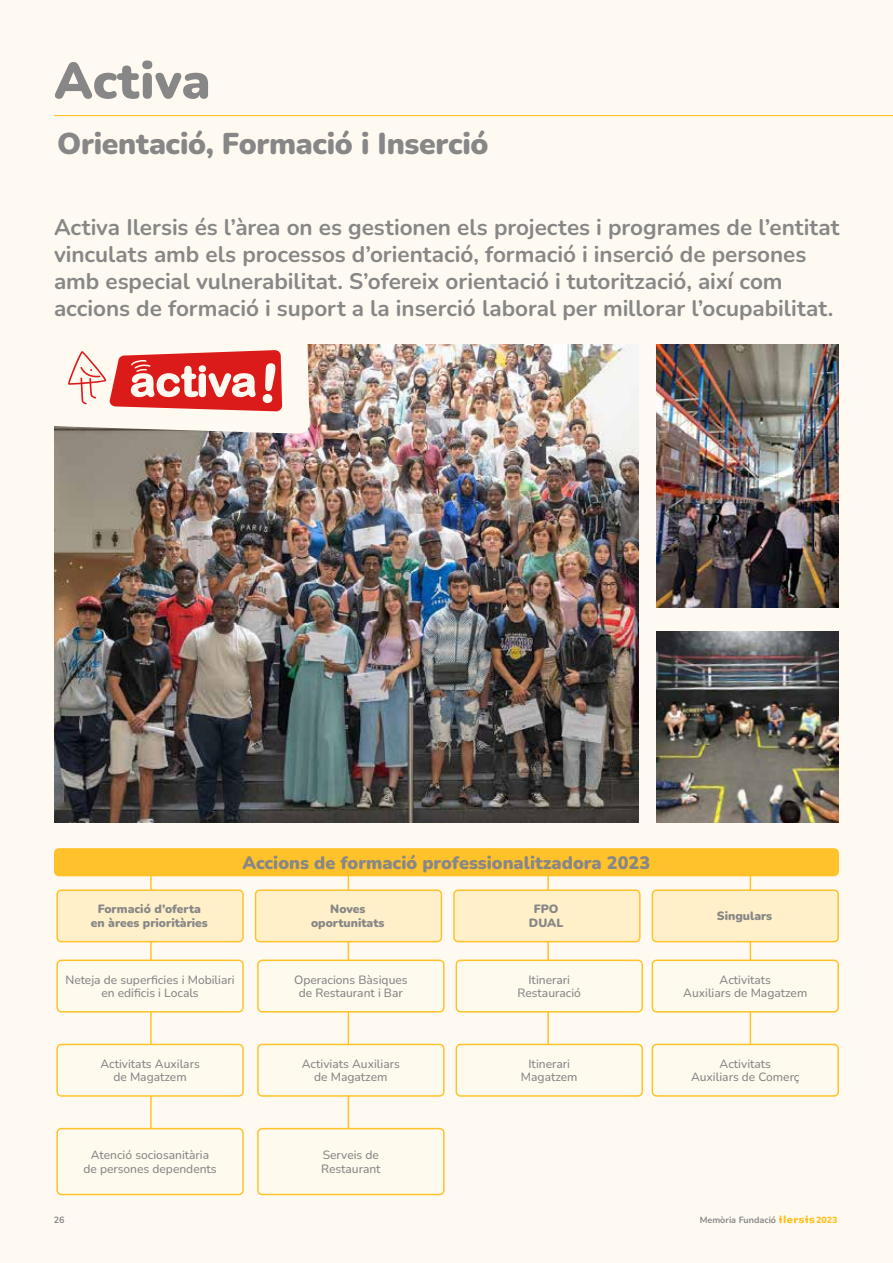
<style>
.page{position:relative;width:893px;height:1263px;background:#fffaf1}
.page>*{position:absolute;margin:0;border:0;box-sizing:border-box;transform-origin:0 0}
.t1{font:900 51px "Nunito";color:#878787}
.t2{font:900 30px "Nunito";letter-spacing:-.01em;color:#878787}
.t3{font:700 22.5px/27px "Nunito";color:#878787}
.t4{font:900 18px "Nunito";color:#878787}
.t5{font:500 12px/13.5px "Nunito";color:#878787;text-align:center}
.t6{font:900 12px/13.5px "Nunito";color:#878787;text-align:center}
.t7{font:700 9px "Nunito";color:#878787}
.t8{font:900 9px "Nunito";color:#ffc22b}
</style>
<div class="page">
<svg style="left:779px;top:1215px;width:35px;height:8px"></svg>
<hr style="left:150px;top:875px;width:2px;height:289px;background:#ffc22b">
<hr style="left:348px;top:875px;width:1px;height:289px;background:#ffc22b">
<hr style="left:547px;top:875px;width:2px;height:206px;background:#ffc22b">
<hr style="left:750px;top:875px;width:1px;height:206px;background:#ffc22b">
<hr style="left:54px;top:115px;width:839px;height:1px;background:#ffc22b">
<div style="left:55px;top:849px;width:783px;height:26px;background:#ffc22b;border-radius:4px"></div>
<div style="left:54px;top:848px;width:785px;height:28px;border:2px solid #ffc22b;border-radius:4px"></div>
<div style="left:57px;top:890px;width:186px;height:52px;background:#fff0ca;border-radius:4px"></div>
<div style="left:56px;top:889px;width:188px;height:53px;border:2px solid #ffc22b;border-radius:4px"></div>
<div style="left:57px;top:960px;width:186px;height:52px;background:#fffaee;border-radius:4px"></div>
<div style="left:56px;top:959px;width:188px;height:53px;border:2px solid #ffc22b;border-radius:4px"></div>
<div style="left:258px;top:960px;width:186px;height:52px;background:#fffaee;border-radius:4px"></div>
<div style="left:257px;top:959px;width:188px;height:53px;border:2px solid #ffc22b;border-radius:4px"></div>
<div style="left:456px;top:960px;width:186px;height:52px;background:#fffaee;border-radius:4px"></div>
<div style="left:456px;top:959px;width:187px;height:53px;border:2px solid #ffc22b;border-radius:4px"></div>
<div style="left:652px;top:960px;width:186px;height:52px;background:#fffaee;border-radius:4px"></div>
<div style="left:652px;top:959px;width:187px;height:53px;border:2px solid #ffc22b;border-radius:4px"></div>
<div style="left:57px;top:1044px;width:186px;height:52px;background:#fffaee;border-radius:4px"></div>
<div style="left:56px;top:1044px;width:188px;height:53px;border:2px solid #ffc22b;border-radius:4px"></div>
<div style="left:258px;top:1044px;width:186px;height:52px;background:#fffaee;border-radius:4px"></div>
<div style="left:257px;top:1044px;width:188px;height:53px;border:2px solid #ffc22b;border-radius:4px"></div>
<div style="left:456px;top:1044px;width:186px;height:52px;background:#fffaee;border-radius:4px"></div>
<div style="left:456px;top:1044px;width:187px;height:53px;border:2px solid #ffc22b;border-radius:4px"></div>
<div style="left:652px;top:1044px;width:186px;height:52px;background:#fffaee;border-radius:4px"></div>
<div style="left:652px;top:1044px;width:187px;height:53px;border:2px solid #ffc22b;border-radius:4px"></div>
<div style="left:57px;top:1128px;width:186px;height:66px;background:#fffaee;border-radius:4px"></div>
<div style="left:56px;top:1128px;width:188px;height:67px;border:2px solid #ffc22b;border-radius:4px"></div>
<div style="left:258px;top:1128px;width:186px;height:66px;background:#fffaee;border-radius:4px"></div>
<div style="left:257px;top:1128px;width:188px;height:67px;border:2px solid #ffc22b;border-radius:4px"></div>
<div style="left:256px;top:890px;width:185px;height:52px;background:#fff0ca;border-radius:4px"></div>
<div style="left:255px;top:889px;width:187px;height:53px;border:2px solid #ffc22b;border-radius:4px"></div>
<div style="left:454px;top:890px;width:186px;height:52px;background:#fff0ca;border-radius:4px"></div>
<div style="left:453px;top:889px;width:188px;height:53px;border:2px solid #ffc22b;border-radius:4px"></div>
<div style="left:652px;top:890px;width:186px;height:52px;background:#fff0ca;border-radius:4px"></div>
<div style="left:652px;top:889px;width:187px;height:53px;border:2px solid #ffc22b;border-radius:4px"></div>
<img style="left:54px;top:344px;width:584px;height:478px">
<svg style="left:54px;top:344px;width:255px;height:90px"></svg>
<img style="left:656px;top:344px;width:183px;height:263px">
<img style="left:656px;top:632px;width:183px;height:190px">
<h1 class="t1" style="left:54px;top:44px;width:158px">Activa</h1>
<h2 class="t2" style="left:57px;top:122px;width:433px">Orientació, Formació i Inserció</h2>
<p class="t3" style="left:54px;top:213px;width:787px">Activa Ilersis és l’àrea on es gestionen els projectes i programes de l’entitat vinculats amb els processos d’orientació, formació i inserció de persones amb especial vulnerabilitat. S’ofereix orientació i tutorització, així com accions de formació i suport a la inserció laboral per millorar l’ocupabilitat.</p>
<p class="t6" style="left:91px;top:902px;width:118px">Formació d’oferta en àrees prioritàries</p>
<h3 class="t4" style="left:242px;top:849px;width:409px">Accions de formació professionalitzadora 2023</h3>
<p class="t6" style="left:311px;top:902px;width:75px">Noves oportunitats</p>
<p class="t6" style="left:529px;top:902px;width:36px">FPO<br>DUAL</p>
<p class="t6" style="left:717px;top:909px;width:57px">Singulars</p>
<p class="t5" style="left:65px;top:972px;width:171px">Neteja de superficies i Mobiliari en edificis i Locals</p>
<p class="t5" style="left:294px;top:972px;width:115px">Operacions Bàsiques de Restaurant i Bar</p>
<p class="t5" style="left:518px;top:972px;width:65px">Itinerari<br>Restauració</p>
<p class="t5" style="left:683px;top:972px;width:126px">Activitats<br>Auxiliars de Magatzem</p>
<p class="t5" style="left:100px;top:1056px;width:101px">Activitats Auxilars de Magatzem</p>
<p class="t5" style="left:302px;top:1056px;width:99px">Activiats Auxiliars de Magatzem</p>
<p class="t5" style="left:521px;top:1056px;width:58px">Itinerari<br>Magatzem</p>
<p class="t5" style="left:691px;top:1056px;width:110px">Activitats<br>Auxiliars de Comerç</p>
<p class="t5" style="left:83px;top:1148px;width:135px">Atenció sociosanitària de persones dependents</p>
<p class="t5" style="left:321px;top:1148px;width:61px;text-align:left">Serveis de<br>Restaurant</p>
<p class="t7" style="left:54px;top:1214px;width:12px">26</p>
<p class="t7" style="left:700px;top:1214px;width:78px">Memòria Fundació</p>
<p class="t8" style="left:816px;top:1213px;width:23px">2023</p>
</div>
